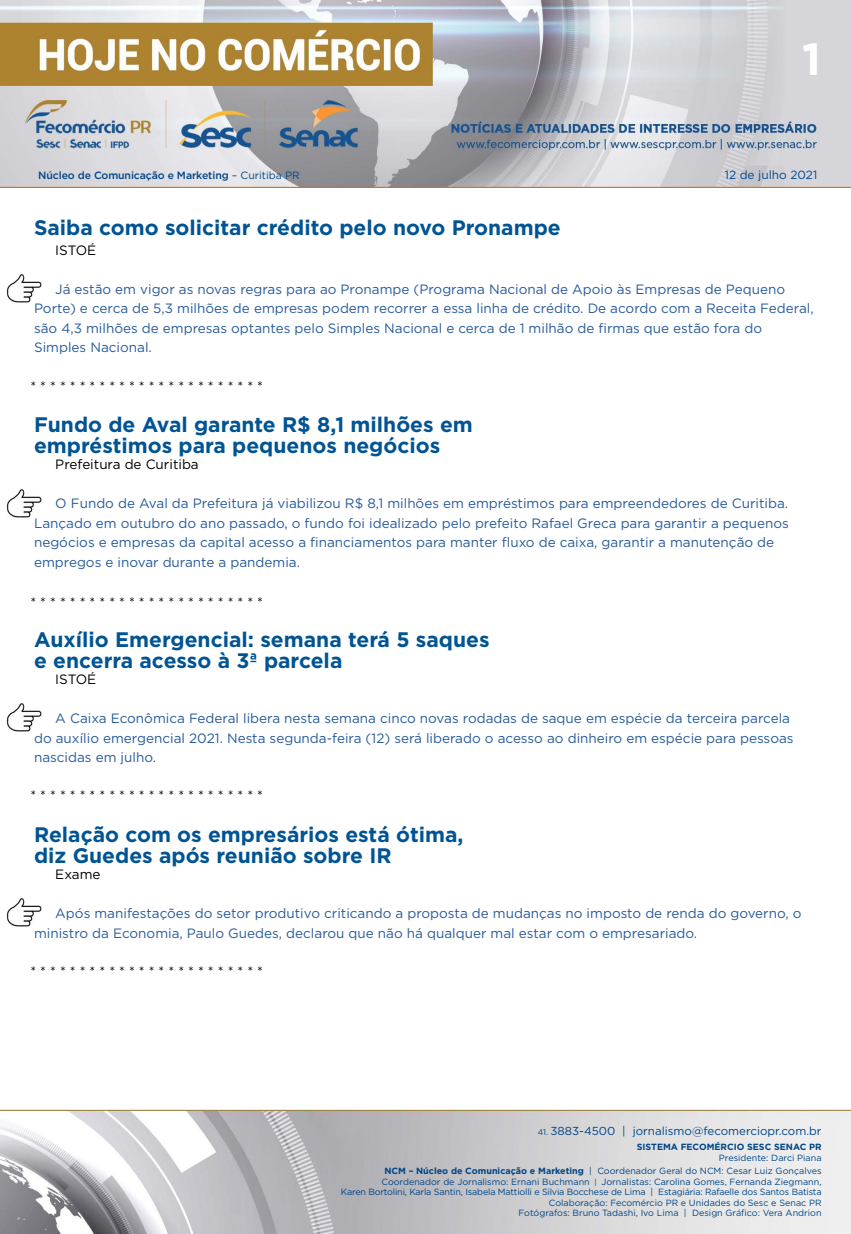
<style>
.page{position:relative;width:851px;height:1234px;background:#fff}
.page>*{position:absolute;margin:0;border:0;box-sizing:border-box;transform-origin:0 0}
.t1{font:700 45px "Gotham";color:#fff}
.t2{font:700 21px/21px "Gotham";color:#005493}
.t3{font:13.5px/19.5px "Gotham";color:#275b9b}
.t4{font:13.5px "Gotham";color:#000}
.t5{font:11.85px "Gotham";color:#004a93}
.t6{font:11.55px "Gotham";color:#004587}
.t7{font:500 10.5px "Gotham";letter-spacing:-.01em;color:#004587}
.t8{font:9px/10.5px "Gotham";color:#004587;text-align:right}
.t9{font:700 9px "Gotham";color:#004587}
.s1{font-weight:400}
.s2{font-size:8.25px}
.s3{font-weight:700}
.s4{font-size:7.65px}
</style>
<div class="page">
<img style="left:0;top:0;width:850px;height:188px">
<img style="left:0;top:1109px;width:850px;height:124px">
<img style="left:6px;top:275px;width:36px;height:27px">
<img style="left:6px;top:489px;width:36px;height:28px">
<img style="left:6px;top:898px;width:36px;height:28px">
<img style="left:6px;top:703px;width:36px;height:27px">
<h1 class="t1" style="left:802px;top:29px;width:20px">1</h1>
<p class="t7" style="left:38px;top:168px;width:263px">Núcleo de Comunicação e Marketing <span class="s1">– Curitiba PR</span></p>
<p class="t5" style="left:724px;top:167px;width:94px">12 de julho 2021</p>
<h2 class="t2" style="left:34px;top:217px;width:528px">Saiba como solicitar crédito pelo novo Pronampe</h2>
<p class="t4" style="left:55px;top:241px;width:42px">ISTOÉ</p>
<p class="t3" style="left:34px;top:279px;width:781px;text-indent:21px">Já estão em vigor as novas regras para ao Pronampe (Programa Nacional de Apoio às Empresas de Pequeno Porte) e cerca de 5,3 milhões de empresas podem recorrer a essa linha de crédito. De acordo com a Receita Federal, são 4,3 milhões de empresas optantes pelo Simples Nacional e cerca de 1 milhão de firmas que estão fora do Simples Nacional.</p>
<p class="t4" style="left:30px;top:377px;width:234px">* * * * * * * * * * * * * * * * * * * * * * * *</p>
<h2 class="t2" style="left:34px;top:413px;width:440px">Fundo de Aval garante R$ 8,1 milhões em empréstimos para pequenos negócios</h2>
<p class="t4" style="left:55px;top:456px;width:145px">Prefeitura de Curitiba</p>
<p class="t3" style="left:34px;top:493px;width:756px;text-indent:21px">O Fundo de Aval da Prefeitura já viabilizou R$ 8,1 milhões em empréstimos para empreendedores de Curitiba.<br>Lançado em outubro do ano passado, o fundo foi idealizado pelo prefeito Rafael Greca para garantir a pequenos negócios e empresas da capital acesso a financiamentos para manter fluxo de caixa, garantir a manutenção de empregos e inovar durante a pandemia.</p>
<p class="t4" style="left:30px;top:593px;width:234px">* * * * * * * * * * * * * * * * * * * * * * * *</p>
<h2 class="t2" style="left:34px;top:628px;width:457px">Auxílio Emergencial: semana terá 5 saques e encerra acesso à 3ª parcela</h2>
<p class="t4" style="left:55px;top:670px;width:42px">ISTOÉ</p>
<p class="t3" style="left:34px;top:708px;width:761px;text-indent:21px">A Caixa Econômica Federal libera nesta semana cinco novas rodadas de saque em espécie da terceira parcela do auxílio emergencial 2021. Nesta segunda-feira (12) será liberado o acesso ao dinheiro em espécie para pessoas nascidas em julho.</p>
<p class="t4" style="left:30px;top:786px;width:234px">* * * * * * * * * * * * * * * * * * * * * * * *</p>
<h2 class="t2" style="left:34px;top:823px;width:431px">Relação com os empresários está ótima, diz Guedes após reunião sobre IR</h2>
<p class="t4" style="left:55px;top:865px;width:47px">Exame</p>
<p class="t3" style="left:34px;top:903px;width:769px;text-indent:21px">Após manifestações do setor produtivo criticando a proposta de mudanças no imposto de renda do governo, o ministro da Economia, Paulo Guedes, declarou que não há qualquer mal estar com o empresariado.</p>
<p class="t4" style="left:30px;top:962px;width:234px">* * * * * * * * * * * * * * * * * * * * * * * *</p>
<p class="t6" style="left:537px;top:1123px;width:285px"><span class="s2">41.</span> 3883-4500 | jornalismo@fecomerciopr.com.br</p>
<p class="t9" style="left:636px;top:1140px;width:186px">SISTEMA FECOMÉRCIO SESC SENAC PR</p>
<p class="t8" style="left:384px;top:1150px;width:438px;line-height:13.5px">Presidente: Darci Piana<br><span class="s3">NCM – Núcleo de Comunicação e Marketing</span> | Coordenador Geral do NCM: Cesar Luiz Gonçalves</p>
<p class="t8" style="left:341px;top:1175px;width:482px">Coordenador de Jornalismo: Ernani Buchmann <span class="s4">|</span> Jornalistas: Carolina Gomes, Fernanda Ziegmann,<br>Karen Bortolini, Karla Santin, Isabela Mattiolli e Silvia Bocchese de Lima | Estagiária: Rafaelle dos Santos Batista Colaboração: Fecomércio PR e Unidades do Sesc e Senac PR<br>Fotógrafos: Bruno Tadashi, Ivo Lima | Design Gráfico: Vera Andrion</p>
</div>
